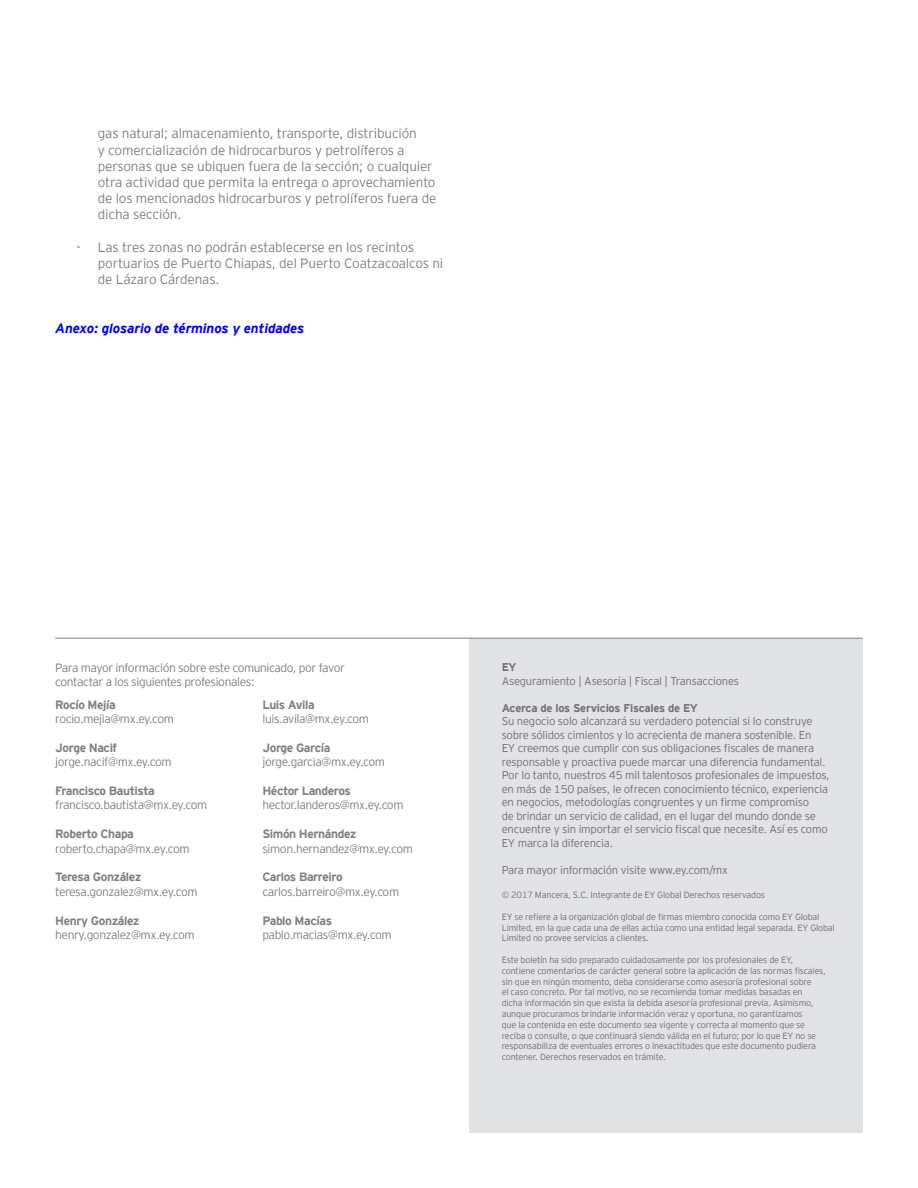
<style>
.page{position:relative;width:918px;height:1188px;background:#fff}
.page>*{position:absolute;margin:0;border:0;box-sizing:border-box;transform-origin:0 0}
.t1{font:300 13.5px/16.2px "EY Interstate";letter-spacing:-.01em;color:#808083}
.t2{font:italic 700 13.5px "EY Interstate";letter-spacing:-.01em;color:#0002ff}
.t3{font:300 12px/14.4px "EY Interstate";letter-spacing:-.035em;color:#808083}
.t4{font:700 12px "EY Interstate";letter-spacing:-.035em;color:#808083}
.t5{font:300 11.25px/13.5px "EY Interstate";letter-spacing:-.02em;color:#717074}
.t6{font:700 11.25px "EY Interstate";letter-spacing:-.02em;color:#717074}
.t7{font:300 9px/10.8px "EY Interstate";letter-spacing:-.02em;color:#717074}
</style>
<div class="page">
<div style="left:470px;top:638px;width:393px;height:495px;background:#e1e2e4"></div>
<hr style="left:55px;top:638px;width:808px;height:1px;background:#808083">
<p class="t1" style="left:98px;top:125px;width:340px">gas natural; almacenamiento, transporte, distribución<br>y comercialización de hidrocarburos y petrolíferos a personas que se ubiquen fuera de la sección; o cualquier otra actividad que permita la entrega o aprovechamiento de los mencionados hidrocarburos y petrolíferos fuera de dicha sección.</p>
<p class="t1" style="left:98px;top:239px;width:347px;text-indent:-21px">- Las tres zonas no podrán establecerse en los recintos portuarios de Puerto Chiapas, del Puerto Coatzacoalcos ni de Lázaro Cárdenas.</p>
<p class="t2" style="left:55px;top:320px;width:251px">Anexo: glosario de términos y entidades</p>
<p class="t3" style="left:55px;top:660px;width:291px">Para mayor información sobre este comunicado, por favor contactar a los siguientes profesionales:</p>
<p class="t4" style="left:262px;top:698px;width:54px">Luis Avila</p>
<p class="t3" style="left:262px;top:712px;width:108px">luis.avila@mx.ey.com</p>
<p class="t4" style="left:262px;top:741px;width:69px">Jorge García</p>
<p class="t3" style="left:262px;top:755px;width:124px">jorge.garcia@mx.ey.com</p>
<p class="t4" style="left:262px;top:784px;width:90px">Héctor Landeros</p>
<p class="t3" style="left:262px;top:798px;width:143px">hector.landeros@mx.ey.com</p>
<p class="t4" style="left:262px;top:827px;width:96px">Simón Hernández</p>
<p class="t3" style="left:262px;top:841px;width:152px">simon.hernandez@mx.ey.com</p>
<p class="t4" style="left:262px;top:871px;width:82px">Carlos Barreiro</p>
<p class="t3" style="left:262px;top:884px;width:138px">carlos.barreiro@mx.ey.com</p>
<p class="t4" style="left:262px;top:914px;width:71px">Pablo Macías</p>
<p class="t3" style="left:262px;top:928px;width:131px">pablo.macias@mx.ey.com</p>
<p class="t4" style="left:55px;top:698px;width:62px">Rocío Mejía</p>
<p class="t3" style="left:55px;top:712px;width:120px">rocio.mejia@mx.ey.com</p>
<p class="t4" style="left:55px;top:741px;width:63px">Jorge Nacif</p>
<p class="t3" style="left:55px;top:755px;width:118px">jorge.nacif@mx.ey.com</p>
<p class="t4" style="left:55px;top:784px;width:101px">Francisco Bautista</p>
<p class="t3" style="left:55px;top:798px;width:154px">francisco.bautista@mx.ey.com</p>
<p class="t4" style="left:55px;top:827px;width:80px">Roberto Chapa</p>
<p class="t3" style="left:55px;top:841px;width:136px">roberto.chapa@mx.ey.com</p>
<p class="t4" style="left:55px;top:871px;width:88px">Teresa González</p>
<p class="t3" style="left:55px;top:884px;width:144px">teresa.gonzalez@mx.ey.com</p>
<p class="t4" style="left:55px;top:914px;width:86px">Henry González</p>
<p class="t3" style="left:55px;top:928px;width:141px">henry.gonzalez@mx.ey.com</p>
<p class="t6" style="left:502px;top:661px;width:16px">EY</p>
<p class="t5" style="left:502px;top:674px;width:239px">Aseguramiento | Asesoría | Fiscal | Transacciones</p>
<p class="t6" style="left:502px;top:702px;width:198px">Acerca de los Servicios Fiscales de EY</p>
<p class="t5" style="left:502px;top:715px;width:330px">Su negocio solo alcanzará su verdadero potencial si lo construye sobre sólidos cimientos y lo acrecienta de manera sostenible. En<br>EY creemos que cumplir con sus obligaciones fiscales de manera responsable y proactiva puede marcar una diferencia fundamental.<br>Por lo tanto, nuestros 45 mil talentosos profesionales de impuestos, en más de 150 países, le ofrecen conocimiento técnico, experiencia en negocios, metodologías congruentes y un firme compromiso<br>de brindar un servicio de calidad, en el lugar del mundo donde se encuentre y sin importar el servicio fiscal que necesite. Así es como EY marca la diferencia.</p>
<p class="t5" style="left:502px;top:863px;width:228px">Para mayor información visite www.ey.com/mx</p>
<p class="t7" style="left:502px;top:890px;width:265px">© 2017 Mancera, S.C. Integrante de EY Global Derechos reservados</p>
<p class="t7" style="left:502px;top:911px;width:335px">EY se refiere a la organización global de firmas miembro conocida como EY Global<br>Limited, en la que cada una de ellas actúa como una entidad legal separada. EY Global<br>Limited no provee servicios a clientes.</p>
<p class="t7" style="left:502px;top:954px;width:326px">Este boletín ha sido preparado cuidadosamente por los profesionales de EY, contiene comentarios de carácter general sobre la aplicación de las normas fiscales, sin que en ningún momento, deba considerarse como asesoría profesional sobre<br>el caso concreto. Por tal motivo, no se recomienda tomar medidas basadas en dicha información sin que exista la debida asesoría profesional previa. Asimismo, aunque procuramos brindarle información veraz y oportuna, no garantizamos<br>que la contenida en este documento sea vigente y correcta al momento que se reciba o consulte, o que continuará siendo válida en el futuro; por lo que EY no se responsabiliza de eventuales errores o inexactitudes que este documento pudiera contener. Derechos reservados en trámite.</p>
</div>
